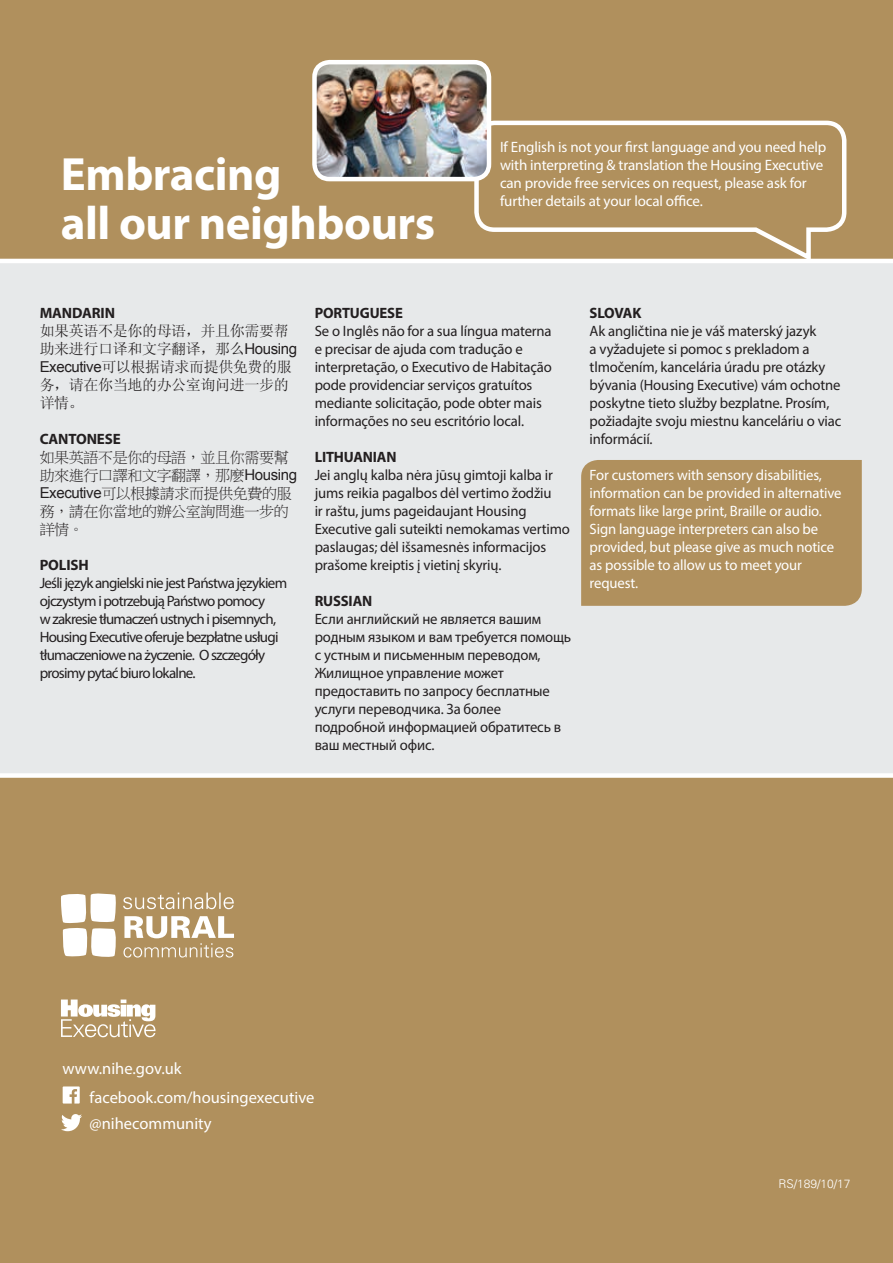
<style>
.page{position:relative;width:893px;height:1263px;background:#b0905d}
.page>*{position:absolute;margin:0;border:0;box-sizing:border-box;transform-origin:0 0}
.t1{font:700 46.95px/48.9px "Myriad Pro";letter-spacing:-.01em;color:#fff}
.t2{font:16.5px "Myriad Pro";color:#fff}
.t3{font:15px/18px "Myriad Pro";letter-spacing:-.01em;color:#231f20}
.t4{font:15px/18px "Myriad Pro";letter-spacing:-.01em;color:#fff}
.t5{font:15px/18px "Myriad Pro";letter-spacing:-.05em;color:#231f20}
.t6{font:15px/18px "Sim Sun";letter-spacing:-.025em;color:#231f20}
.t7{font:15px/18px "P Ming Li U";letter-spacing:-.025em;color:#231f20}
.t8{font:700 15px "Myriad Pro";letter-spacing:-.01em;color:#231f20}
.t9{font:300 12px "Univers";color:#fff}
.s1{font-family:"Arial"}
</style>
<div class="page">
<div style="left:0;top:261px;width:893px;height:514px;background:#e7e9ea"></div>
<svg style="left:472px;top:118px;width:377px;height:141px"></svg>
<img style="left:317px;top:65px;width:172px;height:114px">
<div style="left:312px;top:60px;width:179px;height:121px;border:4px solid #fff;border-radius:15px"></div>
<div style="left:581px;top:460px;width:281px;height:146px;background:#b0905d"></div>
<hr style="left:0;top:259px;width:893px;height:4px;background:#fff">
<div style="left:0;top:773px;width:893px;height:5px;background:#fff"></div>
<svg style="left:63px;top:1086px;width:17px;height:17px"></svg>
<svg style="left:61px;top:1114px;width:21px;height:17px"></svg>
<svg style="left:61px;top:999px;width:95px;height:38px"></svg>
<svg style="left:61px;top:893px;width:55px;height:64px"></svg>
<svg style="left:123px;top:916px;width:111px;height:41px"></svg>
<svg style="left:123px;top:892px;width:111px;height:17px"></svg>
<p class="t1" style="left:61px;top:148px;width:376px">Embracing<br>all our neighbours</p>
<p class="t4" style="left:500px;top:137px;width:328px">If English is not your first language and you need help with interpreting &amp; translation the Housing Executive can provide free services on request, please ask for further details at your local office.</p>
<p class="t8" style="left:40px;top:303px;width:77px">MANDARIN</p>
<p class="t6" style="left:40px;top:322px;width:259px">如果英语不是你的母语，并且你需要帮助来进行口译和文字翻译，那么<span class="s1">Housing<br>Executive</span>可以根据请求而提供免费的服务，请在你当地的办公室询问进一步的详情。</p>
<p class="t8" style="left:40px;top:429px;width:83px">CANTONESE</p>
<p class="t7" style="left:40px;top:449px;width:259px">如果英語不是你的母語，並且你需要幫助來進行口譯和文字翻譯，那麽<span class="s1">Housing<br>Executive</span>可以根據請求而提供免費的服務，請在你當地的辦公室詢問進一步的詳情。</p>
<p class="t8" style="left:40px;top:555px;width:51px">POLISH</p>
<p class="t5" style="left:40px;top:574px;width:249px">Jeśli język angielski nie jest Państwa językiem ojczystym i potrzebują Państwo pomocy<br>w zakresie tłumaczeń ustnych i pisemnych, Housing Executive oferuje bezpłatne usługi tłumaczeniowe na życzenie. O szczegóły prosimy pytać biuro lokalne.</p>
<p class="t8" style="left:315px;top:303px;width:90px">PORTUGUESE</p>
<p class="t3" style="left:315px;top:322px;width:239px">Se o Inglês não for a sua língua materna e precisar de ajuda com tradução e interpretação, o Executivo de Habitação pode providenciar serviços gratuítos mediante solicitação, pode obter mais informações no seu escritório local.</p>
<p class="t8" style="left:315px;top:447px;width:83px">LITHUANIAN</p>
<p class="t3" style="left:315px;top:466px;width:257px">Jei anglų kalba nėra jūsų gimtoji kalba ir jums reikia pagalbos dėl vertimo žodžiu<br>ir raštu, jums pageidaujant Housing Executive gali suteikti nemokamas vertimo paslaugas; dėl išsamesnės informacijos prašome kreiptis į vietinį skyrių.</p>
<p class="t8" style="left:315px;top:591px;width:59px">RUSSIAN</p>
<p class="t3" style="left:315px;top:610px;width:258px">Если английский не является вашим родным языком и вам требуется помощь с устным и письменным переводом,<br>Жилищное управление может предоставить по запросу бесплатные услуги переводчика. За более подробной информацией обратитесь в ваш местный офис.</p>
<p class="t8" style="left:590px;top:303px;width:53px">SLOVAK</p>
<p class="t3" style="left:590px;top:322px;width:253px">Ak angličtina nie je váš materský jazyk<br>a vyžadujete si pomoc s prekladom a tlmočením, kancelária úradu pre otázky bývania (Housing Executive) vám ochotne poskytne tieto služby bezplatne. Prosím, požiadajte svoju miestnu kanceláriu o viac informácií.</p>
<p class="t4" style="left:590px;top:466px;width:253px">For customers with sensory disabilities, information can be provided in alternative formats like large print, Braille or audio.<br>Sign language interpreters can also be provided, but please give as much notice as possible to allow us to meet your request.</p>
<p class="t2" style="left:63px;top:1058px;width:120px">www.nihe.gov.uk</p>
<p class="t2" style="left:90px;top:1087px;width:226px">facebook.com/housingexecutive</p>
<p class="t2" style="left:90px;top:1114px;width:123px">@nihecommunity</p>
<p class="t9" style="left:778px;top:1176px;width:74px">RS/189/10/17</p>
</div>
